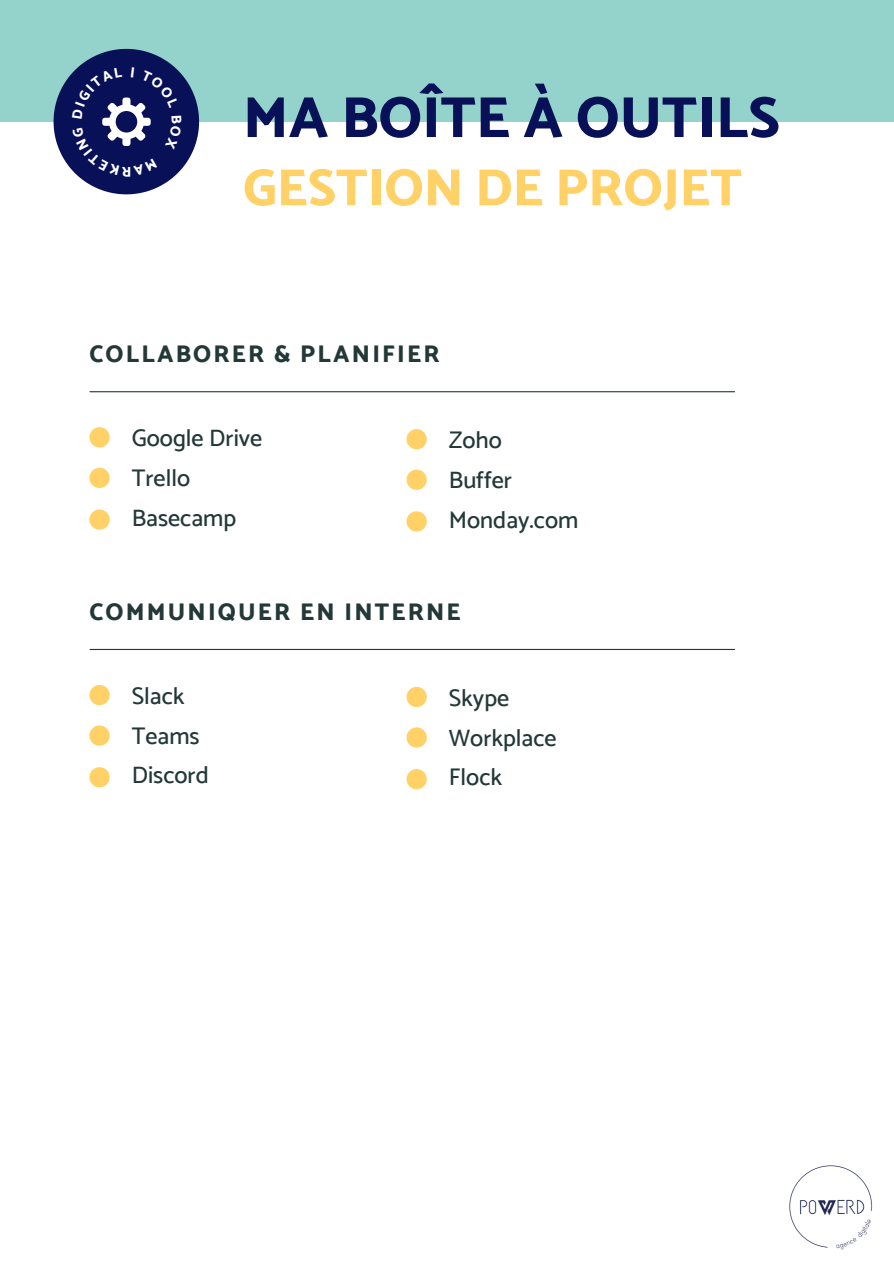
<style>
.page{position:relative;width:894px;height:1264px;background:#fff}
.page>*{position:absolute;margin:0;border:0;box-sizing:border-box;transform-origin:0 0}
.t1{font:800 58.2px "Catamaran";color:#081158}
.t2{font:800 52.35px "Catamaran";color:#ffd166}
.t3{font:500 24px "Catamaran";color:#233937}
.t4{font:800 24px "Catamaran";letter-spacing:.09em;color:#233937}
.t5{font:800 14.1px "Catamaran";color:#fff}
</style>
<div class="page">
<div style="left:0;top:0;width:893px;height:122px;background:#94d3cb"></div>
<svg style="left:89px;top:509px;width:21px;height:20px"></svg>
<svg style="left:89px;top:468px;width:21px;height:20px"></svg>
<svg style="left:89px;top:427px;width:21px;height:20px"></svg>
<svg style="left:406px;top:511px;width:20px;height:20px"></svg>
<svg style="left:406px;top:469px;width:20px;height:21px"></svg>
<svg style="left:406px;top:429px;width:20px;height:20px"></svg>
<hr style="left:90px;top:391px;width:644px;height:1px;background:#233937">
<svg style="left:89px;top:767px;width:21px;height:20px"></svg>
<svg style="left:89px;top:725px;width:21px;height:20px"></svg>
<svg style="left:89px;top:685px;width:21px;height:20px"></svg>
<svg style="left:406px;top:769px;width:20px;height:20px"></svg>
<svg style="left:406px;top:727px;width:20px;height:20px"></svg>
<svg style="left:406px;top:687px;width:20px;height:20px"></svg>
<hr style="left:90px;top:649px;width:644px;height:1px;background:#233937">
<img style="left:789px;top:1165px;width:84px;height:85px">
<svg style="left:53px;top:48px;width:147px;height:147px"></svg>
<p class="t5" style="left:131px;top:180px;width:11px;rotate:-180deg">R</p>
<p class="t1" style="left:243px;top:83px;width:538px">MA BOÎTE À OUTILS</p>
<p class="t2" style="left:243px;top:156px;width:500px">GESTION DE PROJET</p>
<p class="t4" style="left:89px;top:340px;width:351px">COLLABORER &amp; PLANIFIER</p>
<p class="t3" style="left:132px;top:424px;width:132px">Google Drive</p>
<p class="t3" style="left:132px;top:464px;width:60px">Trello</p>
<p class="t3" style="left:132px;top:503px;width:106px">Basecamp</p>
<p class="t3" style="left:448px;top:426px;width:54px">Zoho</p>
<p class="t3" style="left:448px;top:465px;width:65px">Buffer</p>
<p class="t3" style="left:448px;top:505px;width:131px">Monday.com</p>
<p class="t4" style="left:89px;top:598px;width:373px">COMMUNIQUER EN INTERNE</p>
<p class="t3" style="left:132px;top:682px;width:54px">Slack</p>
<p class="t3" style="left:132px;top:721px;width:69px">Teams</p>
<p class="t3" style="left:132px;top:761px;width:78px">Discord</p>
<p class="t3" style="left:448px;top:683px;width:62px">Skype</p>
<p class="t3" style="left:448px;top:723px;width:109px">Workplace</p>
<p class="t3" style="left:448px;top:763px;width:55px">Flock</p>
</div>
